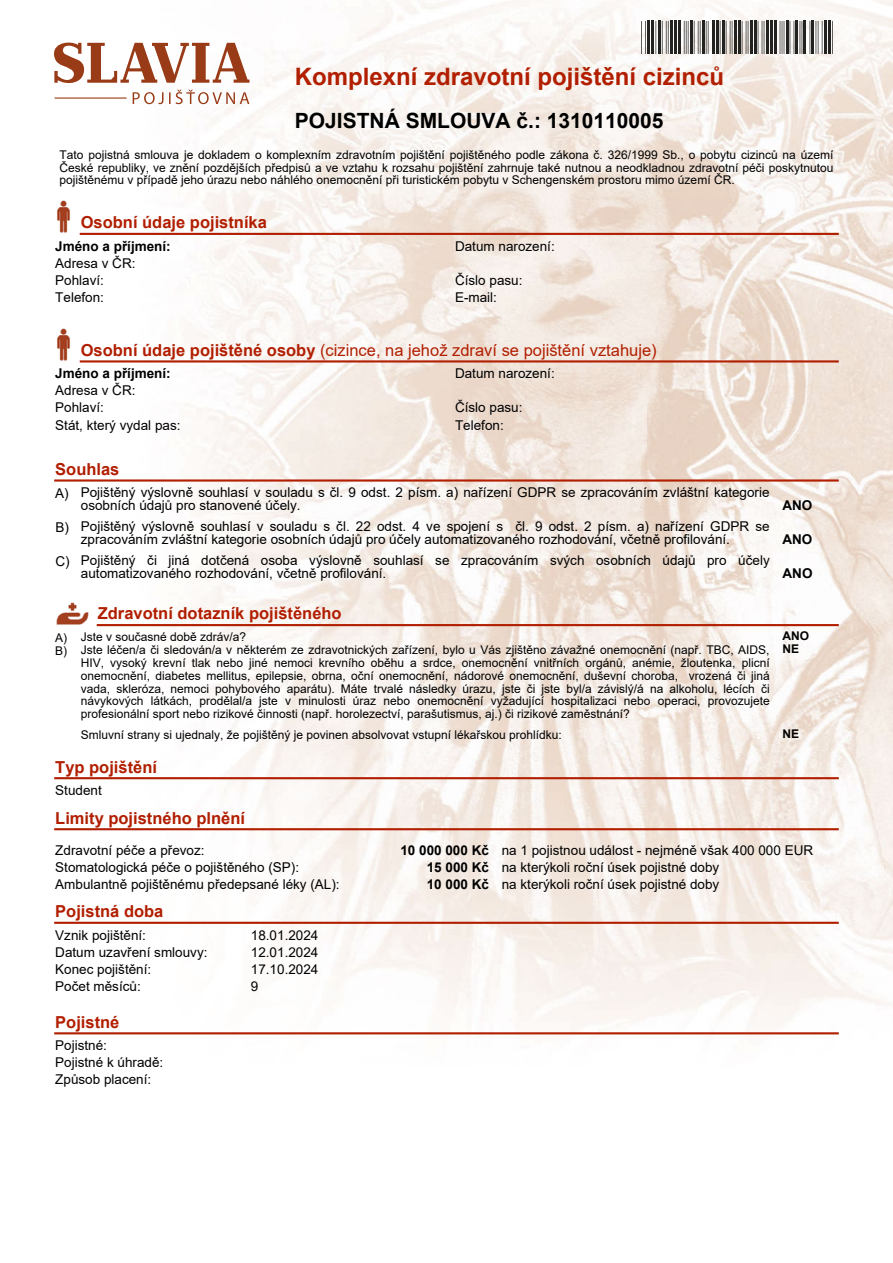
<style>
.page{position:relative;width:893px;height:1263px;background:#fff}
.page>*{position:absolute;margin:0;border:0;box-sizing:border-box;transform-origin:0 0}
.t1{font:700 24px "Arial";color:#b11e00}
.t2{font:700 21px "Arial";color:#000}
.t3{font:700 16.5px "Arial";color:#b11e00}
.t4{font:16.5px "Arial";color:#b11e00}
.t5{font:13.5px/17px "Arial";color:#000}
.t6{font:700 13.5px "Arial";color:#000}
.t7{font:12px/12.8px "Arial";color:#000;text-align:justify}
.t8{font:700 12px "Arial";color:#000}
.s1{font-weight:700}
</style>
<div class="page">
<img style="left:54px;top:0;width:839px;height:1035px">
<hr style="left:55px;top:97px;width:72px;height:2px;background:#993b17">
<svg style="left:133px;top:90px;width:116px;height:14px"></svg>
<svg style="left:54px;top:40px;width:196px;height:44px"></svg>
<img style="left:54px;top:200px;width:27px;height:34px">
<hr style="left:81px;top:233px;width:757px;height:2px;background:#b11e00">
<img style="left:54px;top:327px;width:27px;height:34px">
<hr style="left:81px;top:360px;width:757px;height:2px;background:#b11e00">
<hr style="left:55px;top:479px;width:783px;height:3px;background:#b11e00">
<img style="left:55px;top:591px;width:34px;height:34px">
<hr style="left:98px;top:624px;width:740px;height:2px;background:#b11e00">
<hr style="left:55px;top:777px;width:783px;height:2px;background:#b11e00">
<hr style="left:55px;top:828px;width:783px;height:2px;background:#b11e00">
<hr style="left:55px;top:922px;width:783px;height:2px;background:#b11e00">
<hr style="left:55px;top:1032px;width:783px;height:2px;background:#b11e00">
<hr style="left:804px;top:21px;width:2px;height:33px;background:#222221">
<hr style="left:722px;top:21px;width:2px;height:33px;background:#222221">
<hr style="left:647px;top:21px;width:3px;height:33px;background:#222221">
<hr style="left:651px;top:21px;width:3px;height:33px;background:#222221">
<hr style="left:812px;top:21px;width:2px;height:33px;background:#222221">
<hr style="left:658px;top:21px;width:2px;height:33px;background:#222221">
<hr style="left:824px;top:21px;width:2px;height:33px;background:#222221">
<hr style="left:828px;top:21px;width:3px;height:33px;background:#222221">
<hr style="left:734px;top:21px;width:2px;height:33px;background:#222221">
<hr style="left:670px;top:21px;width:2px;height:33px;background:#222221">
<hr style="left:674px;top:21px;width:2px;height:33px;background:#222221">
<hr style="left:678px;top:21px;width:2px;height:33px;background:#222221">
<hr style="left:738px;top:21px;width:2px;height:33px;background:#222221">
<hr style="left:750px;top:21px;width:2px;height:33px;background:#222221">
<hr style="left:754px;top:21px;width:2px;height:33px;background:#222221">
<hr style="left:690px;top:21px;width:2px;height:33px;background:#222221">
<hr style="left:766px;top:21px;width:2px;height:33px;background:#222221">
<hr style="left:770px;top:21px;width:2px;height:33px;background:#222221">
<hr style="left:774px;top:21px;width:2px;height:33px;background:#222221">
<hr style="left:702px;top:21px;width:2px;height:33px;background:#222221">
<hr style="left:712px;top:21px;width:2px;height:33px;background:#222221">
<hr style="left:716px;top:21px;width:2px;height:33px;background:#222221">
<svg style="left:641px;top:21px;width:1px;height:33px"></svg>
<hr style="left:645px;top:21px;width:1px;height:33px;background:#222221;border-radius:50%">
<hr style="left:655px;top:21px;width:1px;height:33px;background:#222221;border-radius:50%">
<svg style="left:662px;top:21px;width:7px;height:33px"></svg>
<hr style="left:684px;top:21px;width:1px;height:33px;background:#222221;border-radius:50%">
<hr style="left:686px;top:21px;width:1px;height:33px;background:#222221;border-radius:50%">
<svg style="left:687px;top:21px;width:1px;height:33px"></svg>
<hr style="left:694px;top:21px;width:1px;height:33px;background:#222221;border-radius:50%">
<svg style="left:698px;top:21px;width:3px;height:33px"></svg>
<hr style="left:706px;top:21px;width:1px;height:33px;background:#222221;border-radius:50%">
<hr style="left:708px;top:21px;width:1px;height:33px;background:#222221;border-radius:50%">
<svg style="left:719px;top:21px;width:1px;height:33px"></svg>
<svg style="left:726px;top:21px;width:6px;height:33px"></svg>
<svg style="left:780px;top:21px;width:23px;height:33px"></svg>
<svg style="left:757px;top:21px;width:8px;height:33px"></svg>
<svg style="left:810px;top:21px;width:1px;height:33px"></svg>
<hr style="left:816px;top:21px;width:1px;height:33px;background:#222221;border-radius:50%">
<svg style="left:817px;top:21px;width:6px;height:33px"></svg>
<svg style="left:742px;top:21px;width:7px;height:33px"></svg>
<svg style="left:832px;top:21px;width:1px;height:33px"></svg>
<h1 class="t1" style="left:295px;top:60px;width:431px">Komplexní zdravotní pojištění cizinců</h1>
<h2 class="t2" style="left:295px;top:105px;width:370px">POJISTNÁ SMLOUVA č.: 1310110005</h2>
<p class="t7" style="left:60px;top:148px;width:775px">Tato pojistná smlouva je dokladem o komplexním zdravotním pojištění pojištěného podle zákona č. 326/1999 Sb., o pobytu cizinců na území České republiky, ve znění pozdějších předpisů a ve vztahu k rozsahu pojištění zahrnuje také nutnou a neodkladnou zdravotní péči poskytnutou pojištěnému v případě jeho úrazu nebo náhlého onemocnění při turistickém pobytu v Schengenském prostoru mimo území ČR.</p>
<h3 class="t3" style="left:81px;top:211px;width:188px">Osobní údaje pojistníka</h3>
<p class="t6" style="left:55px;top:237px;width:117px">Jméno a příjmení:</p>
<p class="t5" style="left:455px;top:238px;width:101px">Datum narození:</p>
<p class="t5" style="left:55px;top:255px;width:82px">Adresa v ČR:<br>Pohlaví:</p>
<p class="t5" style="left:455px;top:272px;width:69px">Číslo pasu:</p>
<p class="t5" style="left:55px;top:289px;width:50px">Telefon:</p>
<p class="t5" style="left:455px;top:289px;width:43px">E-mail:</p>
<h3 class="t4" style="left:81px;top:339px;width:577px"><span class="s1">Osobní údaje pojištěné osoby</span> (cizince, na jehož zdraví se pojištění vztahuje)</h3>
<p class="t6" style="left:55px;top:364px;width:117px">Jméno a příjmení:</p>
<p class="t5" style="left:455px;top:365px;width:101px">Datum narození:</p>
<p class="t5" style="left:55px;top:382px;width:82px">Adresa v ČR:<br>Pohlaví:</p>
<p class="t5" style="left:455px;top:399px;width:69px">Číslo pasu:</p>
<p class="t5" style="left:55px;top:416px;width:127px">Stát, který vydal pas:</p>
<p class="t5" style="left:455px;top:416px;width:50px">Telefon:</p>
<h3 class="t3" style="left:55px;top:457px;width:66px">Souhlas</h3>
<p class="t5" style="left:55px;top:484px;width:15px">A)</p>
<p class="t5" style="left:81px;top:486px;width:690px;line-height:12.8px">Pojištěný výslovně souhlasí v souladu s čl. 9 odst. 2 písm. a) nařízení GDPR se zpracováním zvláštní kategorie osobních údajů pro stanovené účely.</p>
<p class="t5" style="left:55px;top:518px;width:15px">B)</p>
<p class="t5" style="left:81px;top:520px;width:690px;line-height:12.8px">Pojištěný výslovně souhlasí v souladu s čl. 22 odst. 4 ve spojení s čl. 9 odst. 2 písm. a) nařízení GDPR se zpracováním zvláštní kategorie osobních údajů pro účely automatizovaného rozhodování, včetně profilování.</p>
<p class="t6" style="left:782px;top:496px;width:31px">ANO</p>
<p class="t6" style="left:782px;top:530px;width:31px">ANO</p>
<p class="t5" style="left:81px;top:554px;width:690px;line-height:12.8px">Pojištěný či jiná dotčená osoba výslovně souhlasí se zpracováním svých osobních údajů pro účely automatizovaného rozhodování, včetně profilování.</p>
<h3 class="t3" style="left:98px;top:602px;width:245px">Zdravotní dotazník pojištěného</h3>
<p class="t7" style="left:55px;top:631px;width:192px">A) Jste v současné době zdráv/a?</p>
<p class="t5" style="left:55px;top:552px;width:16px">C)</p>
<p class="t6" style="left:782px;top:564px;width:31px">ANO</p>
<p class="t7" style="left:55px;top:629px;width:755px;line-height:14.2px;text-indent:727px"><span class="s1">ANO<br></span>B) Jste léčen/a či sledován/a v některém ze zdravotnických zařízení, bylo u Vás zjištěno závažné onemocnění (např. TBC, AIDS, <span class="s1">NE</span></p>
<p class="t7" style="left:81px;top:656px;width:690px">HIV, vysoký krevní tlak nebo jiné nemoci krevního oběhu a srdce, onemocnění vnitřních orgánů, anémie, žloutenka, plicní onemocnění, diabetes mellitus, epilepsie, obrna, oční onemocnění, nádorové onemocnění, duševní choroba, vrozená či jiná vada, skleróza, nemoci pohybového aparátu). Máte trvalé následky úrazu, jste či jste byl/a závislý/á na alkoholu, lécích či návykových látkách, prodělal/a jste v minulosti úraz nebo onemocnění vyžadující hospitalizaci nebo operaci, provozujete profesionální sport nebo rizikové činnosti (např. horolezectví, parašutismus, aj.) či rizikové zaměstnání?</p>
<p class="t7" style="left:81px;top:729px;width:482px">Smluvní strany si ujednaly, že pojištěný je povinen absolvovat vstupní lékařskou prohlídku:</p>
<p class="t8" style="left:782px;top:725px;width:18px">NE</p>
<h3 class="t3" style="left:55px;top:755px;width:103px">Typ pojištění</h3>
<p class="t5" style="left:55px;top:782px;width:48px">Student</p>
<h3 class="t3" style="left:55px;top:806px;width:191px">Limity pojistného plnění</h3>
<p class="t5" style="left:55px;top:841px;width:151px">Zdravotní péče a převoz:</p>
<p class="t5" style="left:400px;top:841px;width:414px"><span class="s1">10 000 000 Kč</span> na 1 pojistnou událost - nejméně však 400 000 EUR</p>
<p class="t5" style="left:55px;top:858px;width:245px">Stomatologická péče o pojištěného (SP):</p>
<p class="t5" style="left:427px;top:858px;width:294px"><span class="s1">15 000 Kč</span> na kterýkoli roční úsek pojistné doby</p>
<p class="t5" style="left:55px;top:875px;width:286px">Ambulantně pojištěnému předepsané léky (AL):</p>
<p class="t5" style="left:427px;top:875px;width:294px"><span class="s1">10 000 Kč</span> na kterýkoli roční úsek pojistné doby</p>
<h3 class="t3" style="left:55px;top:900px;width:110px">Pojistná doba</h3>
<p class="t5" style="left:55px;top:926px;width:92px">Vznik pojištění:</p>
<p class="t5" style="left:251px;top:926px;width:69px">18.01.2024</p>
<p class="t5" style="left:55px;top:943px;width:154px">Datum uzavření smlouvy:</p>
<p class="t5" style="left:251px;top:943px;width:69px">12.01.2024</p>
<p class="t5" style="left:55px;top:960px;width:98px">Konec pojištění:</p>
<p class="t5" style="left:251px;top:960px;width:69px">17.10.2024</p>
<p class="t5" style="left:55px;top:977px;width:87px">Počet měsíců:</p>
<p class="t5" style="left:251px;top:977px;width:9px">9</p>
<h3 class="t3" style="left:55px;top:1010px;width:66px">Pojistné</h3>
<p class="t5" style="left:55px;top:1037px;width:110px">Pojistné:<br>Pojistné k úhradě:<br>Způsob placení:</p>
</div>
